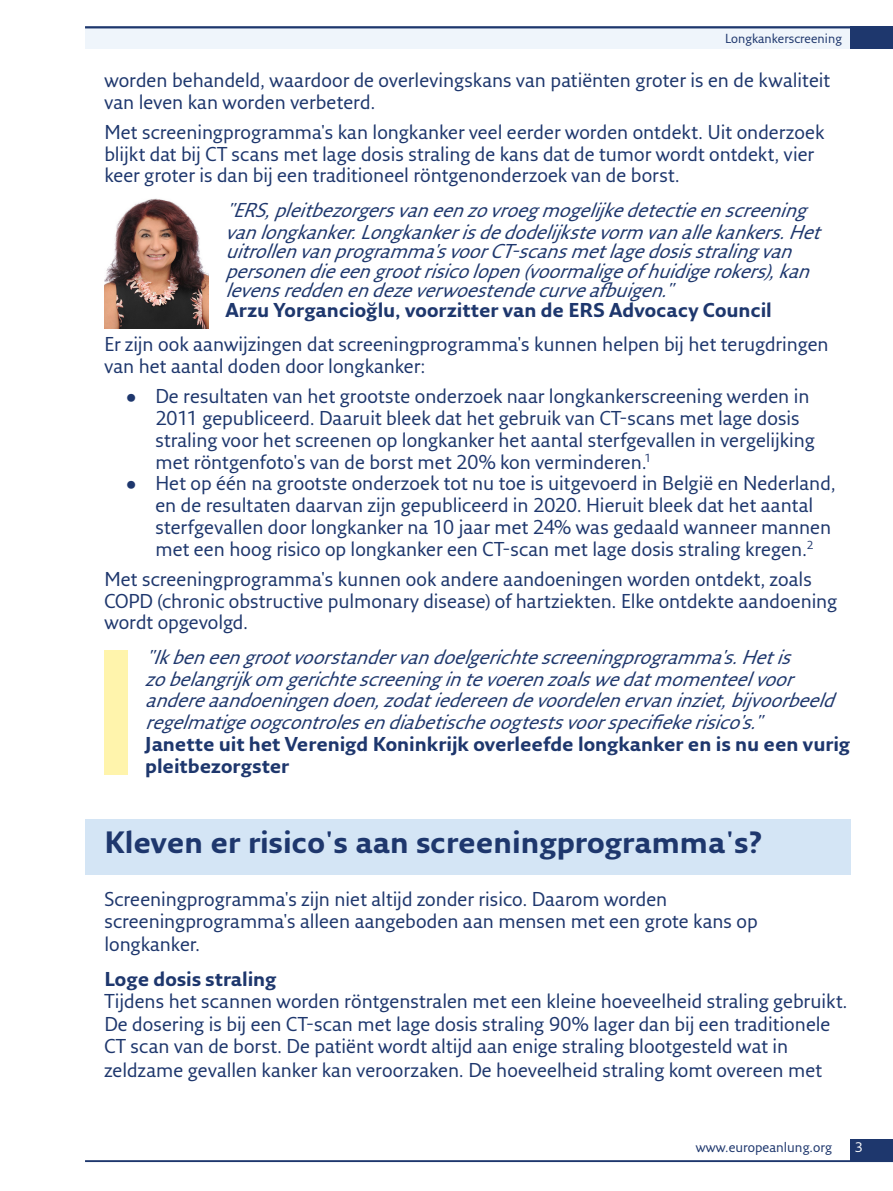
<style>
.page{position:relative;width:893px;height:1191px;background:#fff}
.page>*{position:absolute;margin:0;border:0;box-sizing:border-box;transform-origin:0 0}
.t1{font:700 30px "Fresco Sans Pro";color:#1e376d}
.H___B-head{font:19.5px/21.8px "Fresco Sans Pro";color:#1e376d}
.H___B-head-2{font:italic 19.5px/21.8px "Fresco Sans Pro";letter-spacing:-.01em;color:#1e376d}
.H___B-head-3{font:700 19.5px/21.8px "Fresco Sans Pro";color:#1e376d}
.Running_foot_left{font:13.5px "Fresco Sans Pro";color:#1e376d}
.t2{font:13.5px "Fresco Sans Pro";color:#fff}
.Running_head_left{font:12.75px "Fresco Sans Pro";color:#1e376d}
</style>
<div class="page">
<div style="left:85px;top:26px;width:808px;height:23px;background:#eff5fb"></div>
<div style="left:850px;top:26px;width:43px;height:23px;background:#1e376d"></div>
<div style="left:850px;top:1138px;width:43px;height:23px;background:#1e376d"></div>
<hr style="left:85px;top:26px;width:808px;height:2px;background:#1e376d">
<hr style="left:85px;top:1160px;width:808px;height:2px;background:#1e376d">
<div style="left:85px;top:819px;width:765px;height:55px;background:#d4e5f5"></div>
<img style="left:104px;top:198px;width:104px;height:131px">
<div style="left:104px;top:650px;width:24px;height:125px;background:#fff4ac"></div>
<p class="Running_head_left" style="left:725px;top:30px;width:118px">Longkankerscreening</p>
<p class="H___B-head" style="left:104px;top:69px;width:727px">worden behandeld, waardoor de overlevingskans van patiënten groter is en de kwaliteit van leven kan worden verbeterd.</p>
<p class="H___B-head" style="left:104px;top:121px;width:721px">Met screeningprogramma's kan longkanker veel eerder worden ontdekt. Uit onderzoek blijkt dat bij CT scans met lage dosis straling de kans dat de tumor wordt ontdekt, vier keer groter is dan bij een traditioneel röntgenonderzoek van de borst.</p>
<p class="H___B-head-2" style="left:225px;top:199px;width:604px">"ERS,pleitbezorgersvaneenzovroegmogelijkedetectieenscreening vanlongkanker.Longkankerisdedodelijkstevorm vanallekankers.Het</p>
<p class="H___B-head-2" style="left:225px;top:241px;width:593px;line-height:19.5px">uitrollenvanprogramma'svoorCT-scansmetlagedosisstralingvan personendieeengrootrisicolopen(voormaligeofhuidigerokers),kan levensreddenendezeverwoestendecurveafbuigen."</p>
<p class="H___B-head-3" style="left:225px;top:298px;width:548px">Arzu Yorgancioğlu, voorzitter van de ERS Advocacy Council</p>
<p class="H___B-head" style="left:104px;top:333px;width:726px">Er zijn ook aanwijzingen dat screeningprogramma's kunnen helpen bij het terugdringen van het aantal doden door longkanker:</p>
<p class="H___B-head" style="left:155px;top:385px;width:661px;text-indent:-30px">• De resultaten van het grootste onderzoek naar longkankerscreening werden in 2011 gepubliceerd. Daaruit bleek dat het gebruik van CT-scans met lage dosis straling voor het screenen op longkanker het aantal sterfgevallen in vergelijking met röntgenfoto's van de borst met 20% kon verminderen.<sup>1</sup></p>
<p class="H___B-head" style="left:155px;top:472px;width:682px;text-indent:-30px">• Het op één na grootste onderzoek tot nu toe is uitgevoerd in België en Nederland, en de resultaten daarvan zijn gepubliceerd in 2020. Hieruit bleek dat het aantal sterfgevallen door longkanker na 10 jaar met 24% was gedaald wanneer mannen met een hoog risico op longkanker een CT-scan met lage dosis straling kregen.<sup>2</sup></p>
<p class="H___B-head" style="left:104px;top:567px;width:734px">Met screeningprogramma's kunnen ook andere aandoeningen worden ontdekt, zoals<br>COPD (chronic obstructive pulmonary disease) of hartziekten. Elke ontdekte aandoening wordt opgevolgd.</p>
<p class="H___B-head-2" style="left:145px;top:645px;width:698px">"Ikbeneengrootvoorstandervandoelgerichtescreeningprogramma's.Hetis zobelangrijkom gerichtescreeningintevoerenzoalswedatmomenteelvoor andereaandoeningendoen,zodatiedereendevoordelenervaninziet,bijvoorbeeld regelmatigeoogcontrolesendiabetischeoogtestsvoorspecifiekerisico's."</p>
<p class="H___B-head-3" style="left:145px;top:733px;width:706px">Janette uit het Verenigd Koninkrijk overleefde longkanker en is nu een vurig pleitbezorgster</p>
<p class="t1" style="left:104px;top:823px;width:659px">Kleven er risico's aan screeningprogramma's?</p>
<p class="H___B-head" style="left:104px;top:887px;width:655px;line-height:22.5px">Screeningprogramma's zijn niet altijd zonder risico. Daarom worden screeningprogramma's alleen aangeboden aan mensen met een grote kans op longkanker.</p>
<p class="H___B-head-3" style="left:104px;top:967px;width:173px">Loge dosis straling</p>
<p class="H___B-head" style="left:104px;top:989px;width:745px;line-height:22.8px">Tijdens het scannen worden röntgenstralen met een kleine hoeveelheid straling gebruikt.<br>De dosering is bij een CT-scan met lage dosis straling 90% lager dan bij een traditionele CT scan van de borst. De patiënt wordt altijd aan enige straling blootgesteld wat in zeldzame gevallen kanker kan veroorzaken. De hoeveelheid straling komt overeen met</p>
<p class="Running_foot_left" style="left:696px;top:1138px;width:138px">www.europeanlung.org</p>
<p class="t2" style="left:855px;top:1139px;width:10px">3</p>
</div>
